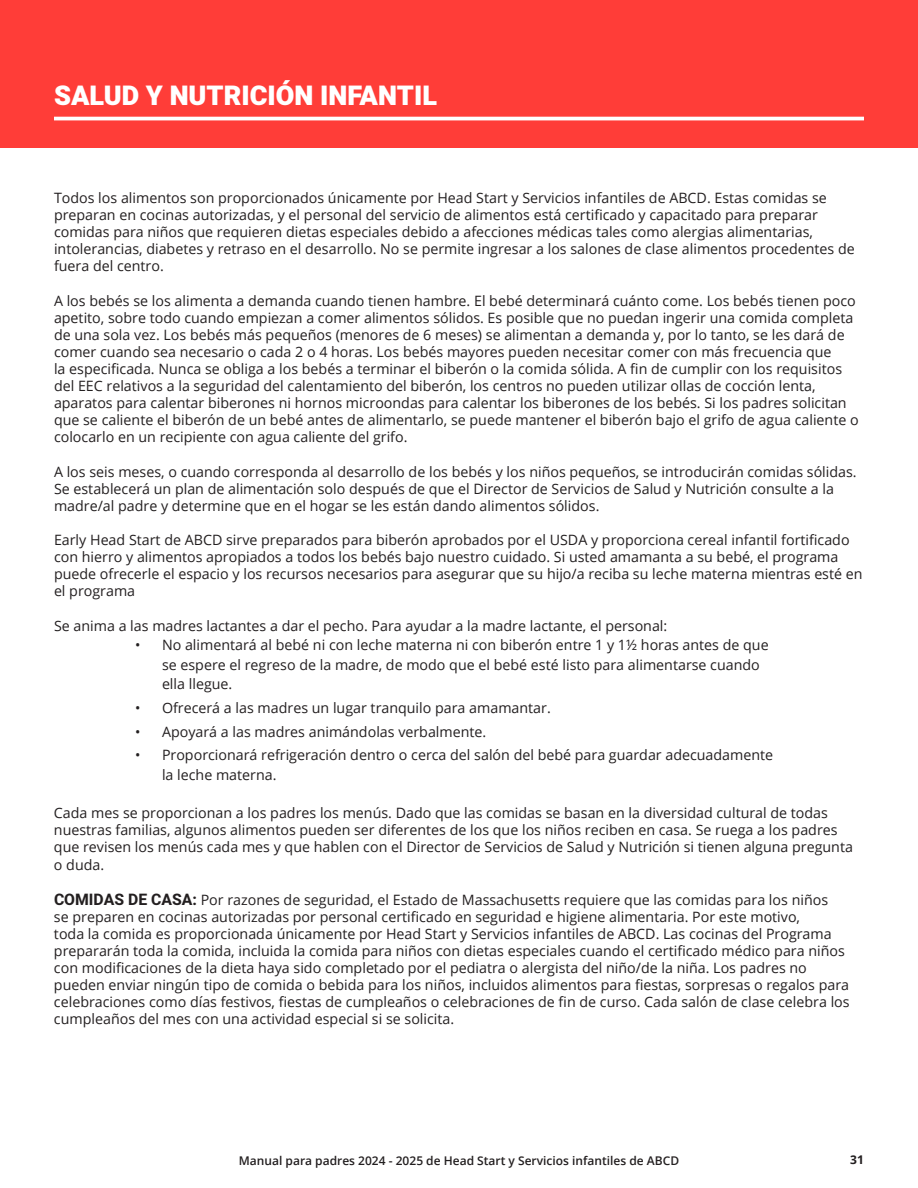
<style>
.page{position:relative;width:918px;height:1188px;background:#fff}
.page>*{position:absolute;margin:0;border:0;box-sizing:border-box;transform-origin:0 0}
.Not_TOC{font:900 27px "Heebo";color:#fff}
.t1{font:14.25px/17.1px "Open Sans";color:#231f20}
.t2{font:600 12px "Open Sans";color:#231f20}
.t3{font:700 12px "Open Sans";color:#231f20}
.s1{font-family:"Heebo";font-weight:700;font-size:15.75px}
</style>
<div class="page">
<div style="left:0;top:0;width:918px;height:147px;background:#ff3d38"></div>
<hr style="left:54px;top:117px;width:810px;height:3px;background:#fff">
<p class="Not_TOC" style="left:54px;top:77px;width:385px">SALUD Y NUTRICIÓN INFANTIL</p>
<p class="t1" style="left:54px;top:189px;width:802px">Todos los alimentos son proporcionados únicamente por Head Start y Servicios infantiles de ABCD. Estas comidas se preparan en cocinas autorizadas, y el personal del servicio de alimentos está certificado y capacitado para preparar comidas para niños que requieren dietas especiales debido a afecciones médicas tales como alergias alimentarias, intolerancias, diabetes y retraso en el desarrollo. No se permite ingresar a los salones de clase alimentos procedentes de fuera del centro.</p>
<p class="t1" style="left:54px;top:292px;width:806px">A los bebés se los alimenta a demanda cuando tienen hambre. El bebé determinará cuánto come. Los bebés tienen poco apetito, sobre todo cuando empiezan a comer alimentos sólidos. Es posible que no puedan ingerir una comida completa de una sola vez. Los bebés más pequeños (menores de 6 meses) se alimentan a demanda y, por lo tanto, se les dará de comer cuando sea necesario o cada 2 o 4 horas. Los bebés mayores pueden necesitar comer con más frecuencia que<br>la especificada. Nunca se obliga a los bebés a terminar el biberón o la comida sólida. A fin de cumplir con los requisitos del EEC relativos a la seguridad del calentamiento del biberón, los centros no pueden utilizar ollas de cocción lenta, aparatos para calentar biberones ni hornos microondas para calentar los biberones de los bebés. Si los padres solicitan que se caliente el biberón de un bebé antes de alimentarlo, se puede mantener el biberón bajo el grifo de agua caliente o colocarlo en un recipiente con agua caliente del grifo.</p>
<p class="t1" style="left:54px;top:463px;width:804px">A los seis meses, o cuando corresponda al desarrollo de los bebés y los niños pequeños, se introducirán comidas sólidas.<br>Se establecerá un plan de alimentación solo después de que el Director de Servicios de Salud y Nutrición consulte a la madre/al padre y determine que en el hogar se les están dando alimentos sólidos.</p>
<p class="t1" style="left:54px;top:531px;width:810px">Early Head Start de ABCD sirve preparados para biberón aprobados por el USDA y proporciona cereal infantil fortificado con hierro y alimentos apropiados a todos los bebés bajo nuestro cuidado. Si usted amamanta a su bebé, el programa puede ofrecerle el espacio y los recursos necesarios para asegurar que su hijo/a reciba su leche materna mientras esté en el programa</p>
<p class="t1" style="left:54px;top:616px;width:615px">Se anima a las madres lactantes a dar el pecho. Para ayudar a la madre lactante, el personal:</p>
<p class="t1" style="left:162px;top:635px;width:608px;line-height:19.5px;text-indent:-27px">• No alimentará al bebé ni con leche materna ni con biberón entre 1 y 1½ horas antes de que se espere el regreso de la madre, de modo que el bebé esté listo para alimentarse cuando ella llegue.</p>
<p class="t1" style="left:135px;top:699px;width:417px">• Ofrecerá a las madres un lugar tranquilo para amamantar.</p>
<p class="t1" style="left:135px;top:722px;width:353px">• Apoyará a las madres animándolas verbalmente.</p>
<p class="t1" style="left:162px;top:745px;width:613px;line-height:19.5px;text-indent:-27px">• Proporcionará refrigeración dentro o cerca del salón del bebé para guardar adecuadamente la leche materna.</p>
<p class="t1" style="left:54px;top:804px;width:800px">Cada mes se proporcionan a los padres los menús. Dado que las comidas se basan en la diversidad cultural de todas nuestras familias, algunos alimentos pueden ser diferentes de los que los niños reciben en casa. Se ruega a los padres que revisen los menús cada mes y que hablen con el Director de Servicios de Salud y Nutrición si tienen alguna pregunta o duda.</p>
<p class="t1" style="left:54px;top:891px;width:797px"><span class="s1">COMIDAS DE CASA:</span> Por razones de seguridad, el Estado de Massachusetts requiere que las comidas para los niños<br>se preparen en cocinas autorizadas por personal certificado en seguridad e higiene alimentaria. Por este motivo,<br>toda la comida es proporcionada únicamente por Head Start y Servicios infantiles de ABCD. Las cocinas del Programa prepararán toda la comida, incluida la comida para niños con dietas especiales cuando el certificado médico para niños con modificaciones de la dieta haya sido completado por el pediatra o alergista del niño/de la niña. Los padres no pueden enviar ningún tipo de comida o bebida para los niños, incluidos alimentos para fiestas, sorpresas o regalos para celebraciones como días festivos, fiestas de cumpleaños o celebraciones de fin de curso. Cada salón de clase celebra los cumpleaños del mes con una actividad especial si se solicita.</p>
<p class="t2" style="left:239px;top:1152px;width:442px">Manual para padres 2024 - 2025 de Head Start y Servicios infantiles de ABCD</p>
<p class="t3" style="left:850px;top:1151px;width:15px">31</p>
</div>
